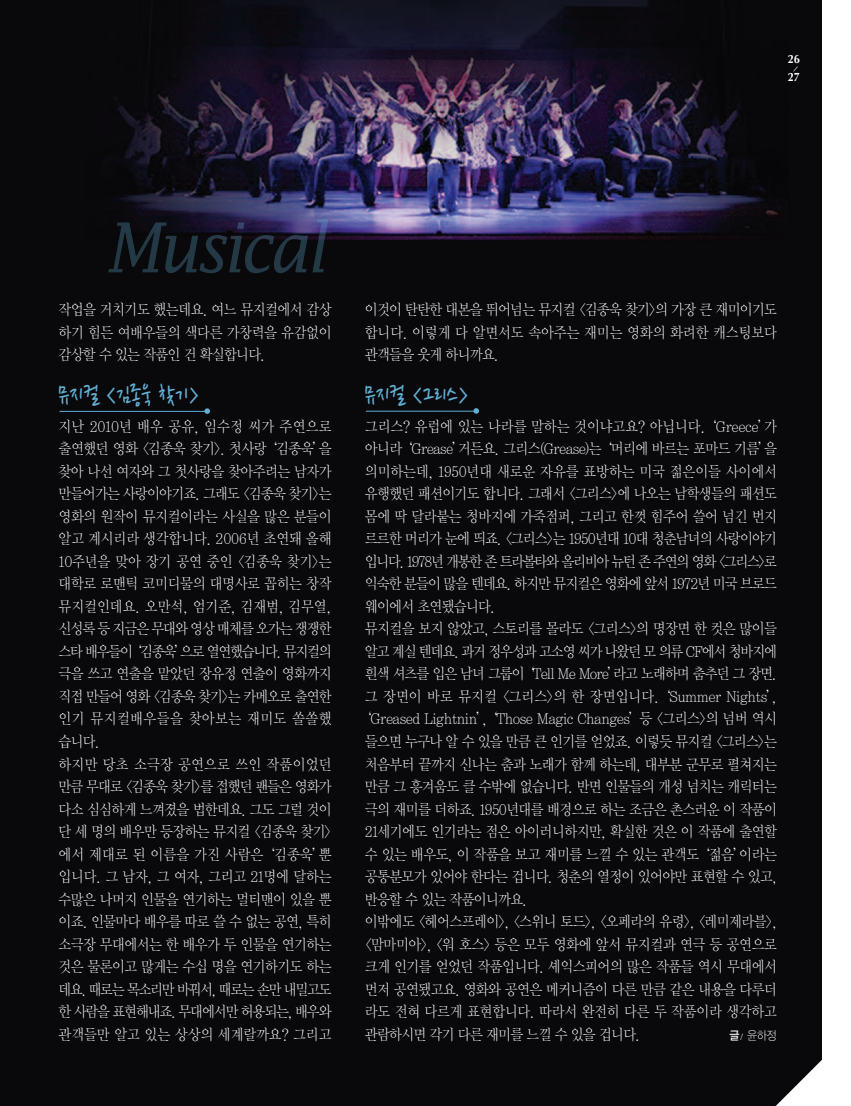
<style>
.page{position:relative;width:851px;height:1106px;background:#fff}
.page>*{position:absolute;margin:0;border:0;box-sizing:border-box;transform-origin:0 0}
.t1{font:italic 69px "Lucida Fax";letter-spacing:-.05em;color:rgb(98 175 212/.3);scale:.92 1}
.t2{font:27px "Nanum Pen OTF";color:#62afd4;scale:.9 1}
.t3{font:15px/22.5px "Y Mj O11";letter-spacing:-.09em;color:#fff;text-align:justify;scale:.9 1}
.t4{font:15px "Y Mj O11";letter-spacing:-.115em;color:#fff;scale:.9 1}
.t5{font:15px "Y Mj O11";letter-spacing:-.045em;color:#fff;scale:.9 1}
.t6{font:15px "Y Mj O11";letter-spacing:-.14em;color:#fff;scale:.9 1}
.t7{font:15px "Y Mj O11";letter-spacing:-.055em;color:#fff;scale:.9 1}
.t8{font:15px "Y Mj O11";letter-spacing:-.125em;color:#fff;scale:.9 1}
.t9{font:15px "Y Mj O11";letter-spacing:-.05em;color:#fff;scale:.9 1}
.t10{font:15px "Y Mj O11";letter-spacing:-.065em;color:#fff;scale:.9 1}
.t11{font:12px "YGO11";color:#fff;scale:.9 1}
.t12{font:700 12px/18px "Optima";color:#fff;scale:.92 1}
.s1{font-family:"YGO13"}
.s2{font-family:"YGO12";font-size:7.5px}
</style>
<div class="page">
<img style="left:0;top:0;width:821px;height:1106px">
<svg style="left:792px;top:66px;width:6px;height:6px"></svg>
<hr style="left:60px;top:411px;width:149px;height:1px;background:#62afd4">
<svg style="left:204px;top:408px;width:6px;height:6px"></svg>
<hr style="left:366px;top:411px;width:109px;height:1px;background:#62afd4">
<svg style="left:473px;top:408px;width:6px;height:6px"></svg>
<svg style="left:758px;top:1053px;width:64px;height:53px"></svg>
<p class="t12" style="left:787px;top:50px;width:15px">26<br>27</p>
<h1 class="t1" style="left:106px;top:206px;width:240px">Musical</h1>
<p class="t3" style="left:58px;top:299px;width:305px">작업을 거치기도 했는데요. 여느 뮤지컬에서 감상 하기 힘든 여배우들의 색다른 가창력을 유감없이 감상할 수 있는 작품인 건 확실합니다.</p>
<h2 class="t2" style="left:58px;top:381px;width:158px">뮤지컬 &lt;김종욱 찾기&gt;</h2>
<p class="t3" style="left:58px;top:416px;width:305px;text-align:left">지난 2010년 배우 공유, 임수정 씨가 주연으로 출연했던 영화 &lt;김종욱 찾기&gt;. 첫사랑‘김종욱’을 찾아 나선 여자와 그 첫사랑을 찾아주려는 남자가 만들어가는 사랑이야기죠. 그래도 &lt;김종욱 찾기&gt;는 영화의 원작이 뮤지컬이라는 사실을 많은 분들이 알고 계시리라 생각합니다. 2006년 초연돼 올해<br>10주년을 맞아 장기 공연 중인 &lt;김종욱 찾기&gt;는 대학로 로맨틱 코미디물의 대명사로 꼽히는 창작 뮤지컬인데요. 오만석, 엄기준, 김재범, 김무열, 신성록 등 지금은 무대와 영상 매체를 오가는 쟁쟁한 스타 배우들이‘김종욱’으로 열연했습니다. 뮤지컬의 극을 쓰고 연출을 맡았던 장유정 연출이 영화까지 직접 만들어 영화 &lt;김종욱 찾기&gt;는 카메오로 출연한 인기 뮤지컬배우들을 찾아보는 재미도 쏠쏠했 습니다.<br>하지만 당초 소극장 공연으로 쓰인 작품이었던 만큼 무대로 &lt;김종욱 찾기&gt;를 접했던 팬들은 영화가 다소 심심하게 느껴졌을 법한데요. 그도 그럴 것이 단 세 명의 배우만 등장하는 뮤지컬 &lt;김종욱 찾기&gt; 에서 제대로 된 이름을 가진 사람은‘김종욱’뿐 입니다. 그 남자, 그 여자, 그리고 21명에 달하는 수많은 나머지 인물을 연기하는 멀티맨이 있을 뿐 이죠. 인물마다 배우를 따로 쓸 수 없는 공연, 특히 소극장 무대에서는 한 배우가 두 인물을 연기하는 것은 물론이고 많게는 수십 명을 연기하기도 하는 데요. 때로는 목소리만 바꿔서, 때로는 손만 내밀고도 한 사람을 표현해내죠. 무대에서만 허용되는, 배우와 관객들만 알고 있는 상상의 세계랄까요? 그리고</p>
<p class="t3" style="left:364px;top:299px;width:460px">이것이 탄탄한 대본을 뛰어넘는 뮤지컬 &lt;김종욱 찾기&gt;의 가장 큰 재미이기도 합니다. 이렇게 다 알면서도 속아주는 재미는 영화의 화려한 캐스팅보다 관객들을 웃게 하니까요.</p>
<h2 class="t2" style="left:364px;top:381px;width:117px">뮤지컬 &lt;그리스&gt;</h2>
<p class="t7" style="left:364px;top:419px;width:460px">그리스? 유럽에 있는 나라를 말하는 것이냐고요? 아닙니다.‘Greece’가</p>
<p class="t3" style="left:364px;top:438px;width:460px">아니라‘Grease’거든요. 그리스(Grease)는‘머리에 바르는 포마드 기름’을</p>
<p class="t9" style="left:364px;top:464px;width:460px">의미하는데, 1950년대 새로운 자유를 표방하는 미국 젊은이들 사이에서</p>
<p class="t3" style="left:364px;top:483px;width:460px">유행했던 패션이기도 합니다. 그래서 &lt;그리스&gt;에 나오는 남학생들의 패션도</p>
<p class="t3" style="left:364px;top:506px;width:460px">몸에 딱 달라붙는 청바지에 가죽점퍼, 그리고 한껏 힘주어 쓸어 넘긴 번지</p>
<p class="t3" style="left:364px;top:528px;width:460px">르르한 머리가 눈에 띄죠. &lt;그리스&gt;는 1950년대 10대 청춘남녀의 사랑이야기</p>
<p class="t6" style="left:364px;top:554px;width:460px">입니다. 1978년 개봉한 존 트라볼타와 올리비아 뉴턴 존 주연의 영화 &lt;그리스&gt;로</p>
<p class="t4" style="left:364px;top:576px;width:460px">익숙한 분들이 많을 텐데요. 하지만 뮤지컬은 영화에 앞서 1972년 미국 브로드</p>
<p class="t3" style="left:364px;top:596px;width:147px">웨이에서 초연됐습니다.</p>
<p class="t3" style="left:364px;top:618px;width:460px">뮤지컬을 보지 않았고, 스토리를 몰라도 &lt;그리스&gt;의 명장면 한 컷은 많이들</p>
<p class="t8" style="left:364px;top:644px;width:460px">알고 계실 텐데요. 과거 정우성과 고소영 씨가 나왔던 모 의류 CF에서 청바지에</p>
<p class="t4" style="left:364px;top:666px;width:460px">흰색 셔츠를 입은 남녀 그룹이‘Tell Me More’라고 노래하며 춤추던 그 장면.</p>
<p class="t5" style="left:364px;top:689px;width:463px">그 장면이 바로 뮤지컬 &lt;그리스&gt;의 한 장면입니다.‘Summer Nights’,</p>
<p class="t3" style="left:358px;top:708px;width:467px">‘Greased Lightnin’,‘Those Magic Changes’등 &lt;그리스&gt;의 넘버 역시</p>
<p class="t3" style="left:364px;top:731px;width:460px">들으면 누구나 알 수 있을 만큼 큰 인기를 얻었죠. 이렇듯 뮤지컬 &lt;그리스&gt;는</p>
<p class="t3" style="left:364px;top:753px;width:460px">처음부터 끝까지 신나는 춤과 노래가 함께 하는데, 대부분 군무로 펼쳐지는</p>
<p class="t3" style="left:364px;top:776px;width:460px">만큼 그 흥겨움도 클 수밖에 없습니다. 반면 인물들의 개성 넘치는 캐릭터는</p>
<p class="t3" style="left:364px;top:798px;width:460px">극의 재미를 더하죠. 1950년대를 배경으로 하는 조금은 촌스러운 이 작품이</p>
<p class="t3" style="left:364px;top:821px;width:460px">21세기에도 인기라는 점은 아이러니하지만, 확실한 것은 이 작품에 출연할</p>
<p class="t3" style="left:364px;top:843px;width:460px">수 있는 배우도, 이 작품을 보고 재미를 느낄 수 있는 관객도‘젊음’이라는</p>
<p class="t3" style="left:364px;top:866px;width:460px">공통분모가 있어야 한다는 겁니다. 청춘의 열정이 있어야만 표현할 수 있고,</p>
<p class="t3" style="left:364px;top:888px;width:183px">반응할 수 있는 작품이니까요.</p>
<p class="t3" style="left:364px;top:911px;width:460px">이밖에도 &lt;헤어스프레이&gt;, &lt;스위니 토드&gt;, &lt;오페라의 유령&gt;, &lt;레미제라블&gt;,</p>
<p class="t3" style="left:364px;top:933px;width:460px">&lt;맘마미아&gt;, &lt;워 호스&gt; 등은 모두 영화에 앞서 뮤지컬과 연극 등 공연으로</p>
<p class="t3" style="left:364px;top:956px;width:460px">크게 인기를 얻었던 작품입니다. 셰익스피어의 많은 작품들 역시 무대에서</p>
<p class="t3" style="left:364px;top:978px;width:460px">먼저 공연됐고요. 영화와 공연은 메커니즘이 다른 만큼 같은 내용을 다루더</p>
<p class="t10" style="left:364px;top:1004px;width:460px">라도 전혀 다르게 표현합니다. 따라서 완전히 다른 두 작품이라 생각하고</p>
<p class="t3" style="left:364px;top:1023px;width:308px">관람하시면 각기 다른 재미를 느낄 수 있을 겁니다.</p>
<p class="t11" style="left:729px;top:1028px;width:55px"><span class="s1">글</span><span class="s2">/</span> 윤하정</p>
</div>
